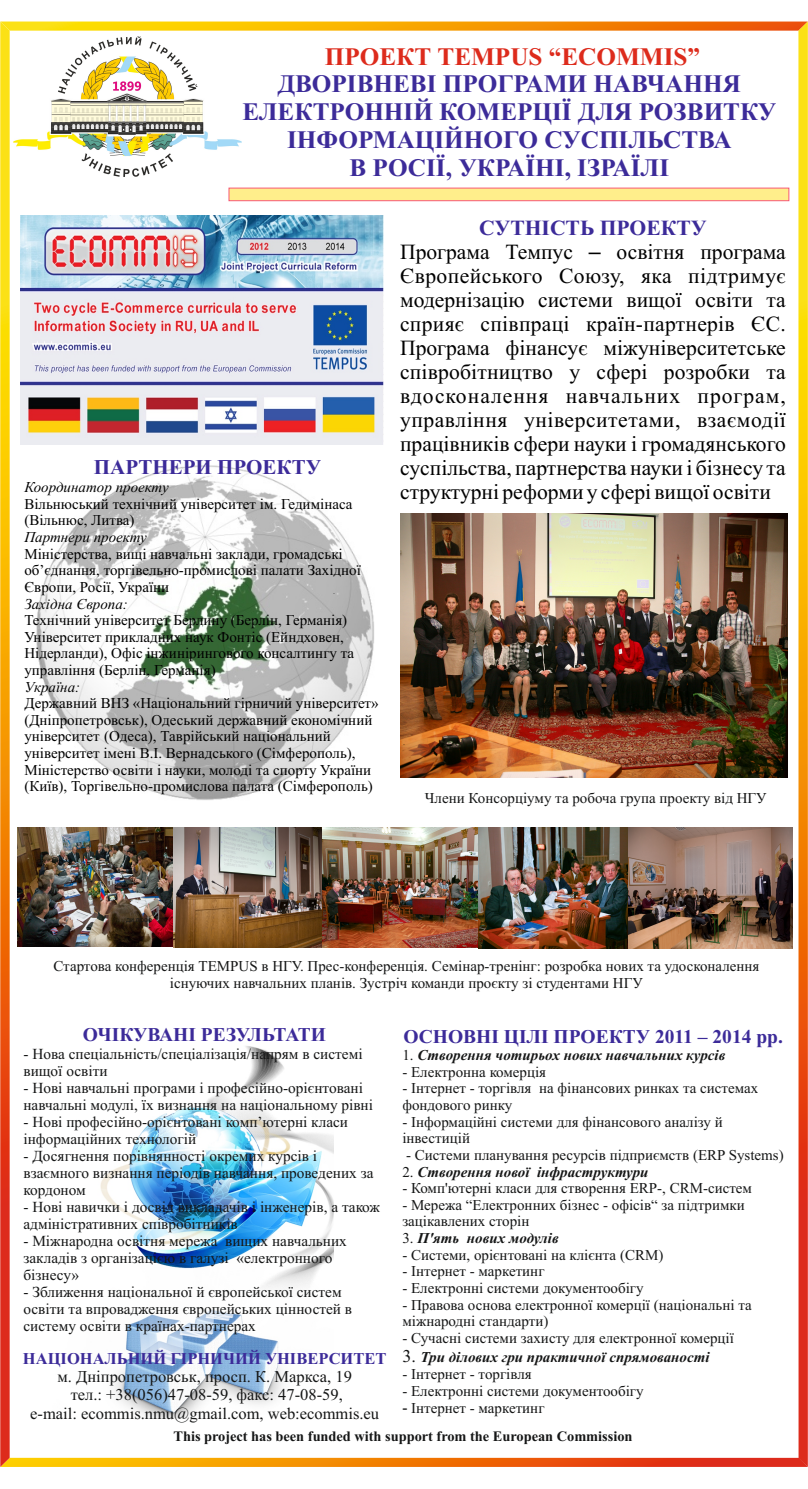
<style>
.page{position:relative;width:808px;height:1489px;background:#fff}
.page>*{position:absolute;margin:0;border:0;box-sizing:border-box;transform-origin:0 0}
.t1{font:700 25.2px/27.9px "Times New Roman";color:#3c2b99;text-align:center}
.t2{font:700 25.2px "Times New Roman";color:#dd2b1c}
.t3{font:21.6px/23.9px "Times New Roman";color:#000}
.t4{font:700 21px "Times New Roman";color:#3c2b99}
.t5{font:700 19.5px "Times New Roman";color:#3c2b99}
.t6{font:16.5px/18.3px "Times New Roman";color:#151616;text-align:center}
.t7{font:700 16.5px "Times New Roman";color:#3c2b99}
.t8{font:15.3px/16.9px "Times New Roman";color:#151616}
.t9{font:15px/16.6px "Times New Roman";color:#151616}
.t10{font:15px/16.6px "Times New Roman";color:#000}
.t11{font:italic 700 15px "Times New Roman";color:#151616}
.t12{font:italic 15px "Times New Roman";color:#000}
.t13{font:700 14.4px "Times New Roman";color:#151616}
.t14{font:7.2px "Arial";color:#151616}
.s1{font-weight:700;color:#3c2b99}
.s2{font-family:"Arial"}
.s3{font-weight:400;font-style:normal}
.s4{font-weight:400;font-style:normal;font-size:18px}
</style>
<div class="page">
<img style="left:0;top:22px;width:808px;height:1444px">
<h1 class="t2" style="left:325px;top:47px;width:377px">ПРОЕКТ TEMPUS “ECOMMIS”</h1>
<h1 class="t1" style="left:242px;top:73px;width:535px">ДВОРІВНЕВІ ПРОГРАМИ НАВЧАННЯ<br>ЕЛЕКТРОННІЙ КОМЕРЦІЇ ДЛЯ РОЗВИТКУ<br>ІНФОРМАЦІЙНОГО СУСПІЛЬСТВА<br>В РОСІЇ, УКРАЇНІ, ІЗРАЇЛІ</h1>
<p class="t3" style="left:400px;top:218px;width:387px;text-indent:79px"><span class="s1">СУТНІСТЬ ПРОЕКТУ </span>Програма Темпус <span class="s2">–</span> освітня програма Європейського Союзу, яка підтримує модернізацію системи вищої освіти та сприяє співпраці країн-партнерів ЄС.<br>Програма фінансує міжуніверситетське співробітництво у сфері розробки та вдосконалення навчальних програм, управління університетами, взаємодії працівників сфери науки і громадянського суспільства, партнерства науки і бізнесу та структурні реформи у сфері вищої освіти</p>
<h3 class="t4" style="left:94px;top:460px;width:229px">ПАРТНЕРИ ПРОЕКТУ</h3>
<p class="t12" style="left:24px;top:481px;width:146px">Координатор проекту</p>
<p class="t10" style="left:24px;top:497px;width:330px">Вільнюський технічний університет ім. Гедимінаса (Вільнюс, Литва)</p>
<p class="t12" style="left:24px;top:531px;width:124px">Партнери проекту</p>
<p class="t10" style="left:24px;top:546px;width:338px">Міністерства, вищі навчальні заклади, громадські об’єднання, торгівельно-промислові палати Західної<br>Європи, Росії, України</p>
<p class="t12" style="left:24px;top:598px;width:105px">Західна Європа:</p>
<p class="t10" style="left:24px;top:613px;width:331px">Технічний університет Берлину (Берлін, Германія)<br>Університет прикладних наук Фонтіс (Ейндховен, Нідерланди), Офіс інжинірингового консалтингу та управління (Берлін, Германія)</p>
<p class="t12" style="left:24px;top:681px;width:57px">Україна:</p>
<p class="t10" style="left:24px;top:696px;width:356px">Державний ВНЗ «Національний гірничий університет» (Дніпропетровськ), Одеський державний економічний університет (Одеса), Таврійський національний університет імені В.І. Вернадського (Сімферополь), Міністерство освіти і науки, молоді та спорту України (Київ), Торгівельно-промислова палата (Сімферополь)</p>
<p class="t9" style="left:425px;top:791px;width:343px">Члени Консорціуму та робоча група проекту від НГУ</p>
<p class="t14" style="left:126px;top:917px;width:28px">ди прое</p>
<p class="t9" style="left:53px;top:959px;width:707px;text-align:center">Стартова конференція TEMPUS в НГУ. Прес-конференція. Семінар-тренінг: розробка нових та удосконалення існуючих навчальних планів. Зустріч команди проєкту зі студентами НГУ</p>
<h3 class="t5" style="left:83px;top:1028px;width:245px">ОЧІКУВАНІ РЕЗУЛЬТАТИ</h3>
<p class="t8" style="left:23px;top:1047px;width:341px">- Нова спеціальність/спеціалізація/напрям в системі вищої освіти</p>
<p class="t8" style="left:23px;top:1081px;width:351px">- Нові навчальні програми і професійно-орієнтовані навчальні модулі, їх визнання на національному рівні</p>
<p class="t8" style="left:23px;top:1114px;width:326px">- Нові професійно-орієнтовані комп’ютерні класи інформаційних технологій</p>
<p class="t8" style="left:23px;top:1148px;width:352px">- Досягнення порівнянності окремих курсів і взаємного визнання періодів навчання, проведених за кордоном</p>
<p class="t8" style="left:23px;top:1199px;width:358px">- Нові навички і досвід викладачів і інженерів, а також адміністративних співробітників</p>
<p class="t8" style="left:23px;top:1233px;width:325px">- Міжнародна освітня мережа вищих навчальних закладів з організацією в галузі «електронного бізнесу»</p>
<p class="t8" style="left:23px;top:1284px;width:330px">- Зближення національної й європейської систем освіти та впровадження європейських цінностей в систему освіти в країнах-партнерах</p>
<p class="t7" style="left:23px;top:1352px;width:365px">НАЦІОНАЛЬНИЙ ГІРНИЧИЙ УНІВЕРСИТЕТ</p>
<p class="t6" style="left:30px;top:1368px;width:350px">м. Дніпропетровськ, просп. К. Маркса, 19<br>тел.: +38(056)47-08-59, факс: 47-08-59,<br>e-mail: ecommis.nmu@gmail.com, web:ecommis.eu</p>
<h3 class="t5" style="left:403px;top:1029px;width:381px">ОСНОВНІ ЦІЛІ ПРОЕКТУ 2011 – 2014 рр.</h3>
<p class="t11" style="left:402px;top:1049px;width:324px"><span class="s3">1.</span> Створення чотирьох нових навчальних курсів</p>
<p class="t9" style="left:402px;top:1064px;width:145px">- Електронна комерція</p>
<p class="t9" style="left:402px;top:1081px;width:357px">- Інтернет - торгівля на фінансових ринках та системах фондового ринку</p>
<p class="t9" style="left:402px;top:1114px;width:322px">- Інформаційні системи для фінансового аналізу й інвестицій</p>
<p class="t9" style="left:406px;top:1147px;width:379px">- Системи планування ресурсів підприємств (ERP Systems)</p>
<p class="t11" style="left:402px;top:1166px;width:248px"><span class="s3">2.</span> Створення нової інфраструктури</p>
<p class="t9" style="left:402px;top:1181px;width:351px">- Комп'ютерні класи для створення ERP-, CRM-систем</p>
<p class="t9" style="left:402px;top:1197px;width:344px">- Мережа “Електронних бізнес - офісів“ за підтримки зацікавлених сторін</p>
<p class="t11" style="left:402px;top:1232px;width:158px"><span class="s3">3.</span> П'ять нових модулів</p>
<p class="t9" style="left:402px;top:1247px;width:262px">- Системи, орієнтовані на клієнта (CRM)</p>
<p class="t9" style="left:402px;top:1264px;width:144px">- Інтернет - маркетинг</p>
<p class="t9" style="left:402px;top:1280px;width:243px">- Електронні системи документообігу</p>
<p class="t9" style="left:402px;top:1297px;width:351px">- Правова основа електронної комерції (національні та міжнародні стандарти)</p>
<p class="t9" style="left:402px;top:1330px;width:333px">- Сучасні системи захисту для електронної комерції</p>
<p class="t11" style="left:402px;top:1351px;width:309px"><span class="s4">3.</span> Три ділових гри практичної спрямованості</p>
<p class="t9" style="left:402px;top:1367px;width:131px">- Інтернет - торгівля</p>
<p class="t9" style="left:402px;top:1383px;width:243px">- Електронні системи документообігу</p>
<p class="t9" style="left:402px;top:1400px;width:144px"><span class="s2">-</span> Інтернет - маркетинг</p>
<p class="t13" style="left:174px;top:1430px;width:460px">This project has been funded with support from the European Commission</p>
</div>
